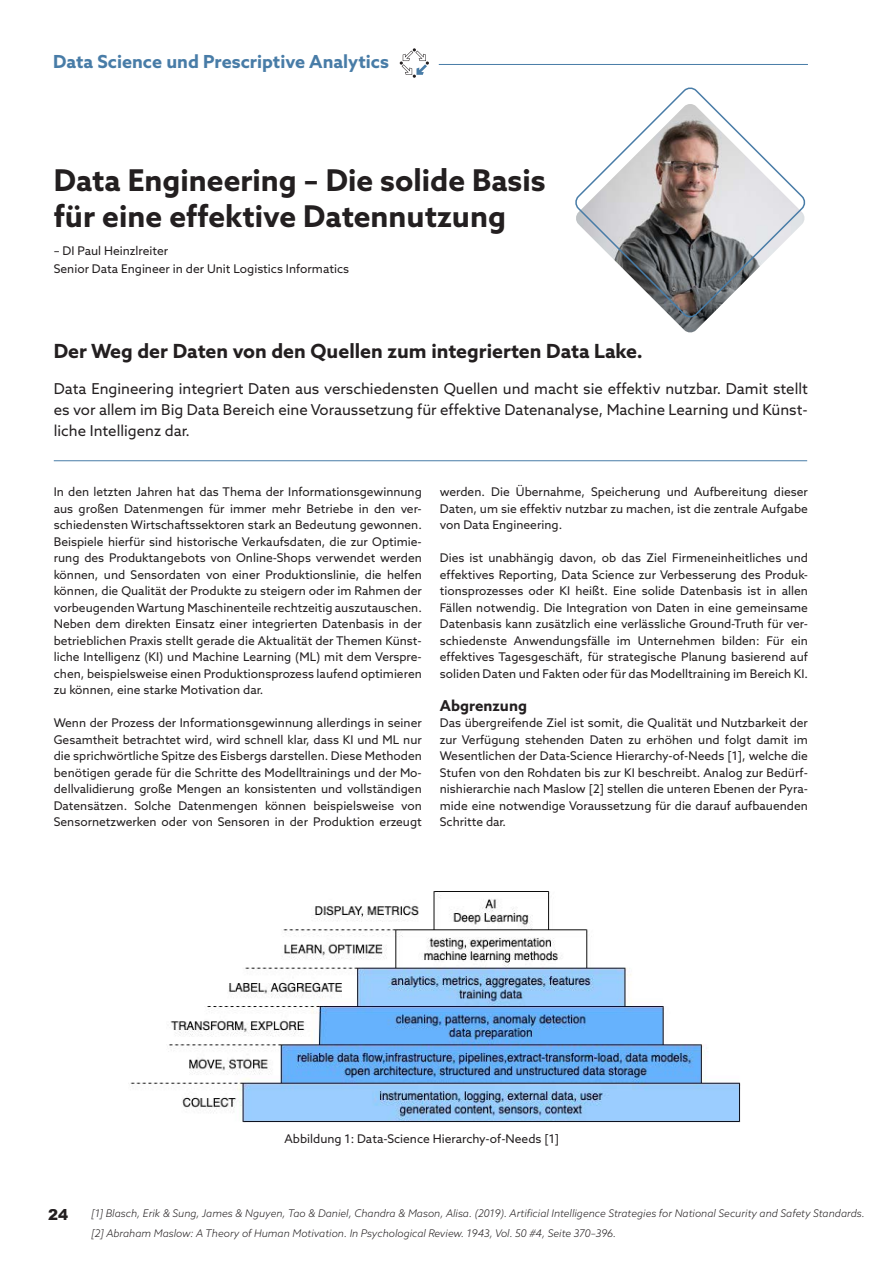
<style>
.page{position:relative;width:893px;height:1263px;background:#fff}
.page>*{position:absolute;margin:0;border:0;box-sizing:border-box;transform-origin:0 0}
.t1{font:700 30px/36px "Azo Sans";color:#231f20}
.t2{font:700 19.5px "Azo Sans";color:#231f20}
.t3{font:700 18px "Azo Sans";color:#487ca7}
.t4{font:15px/21px "Azo Sans";color:#231f20;text-align:justify}
.t5{font:700 15px "Azo Sans";color:#231f20}
.t6{font:900 15px "Arial";color:#231f20}
.t7{font:12px/16.5px "Azo Sans";color:#231f20;text-align:justify}
.t8{font:italic 300 10.5px "Azo Sans";color:#231f20}
</style>
<div class="page">
<hr style="left:54px;top:460px;width:753px;height:1px;background:#487ca7">
<img style="left:130px;top:891px;width:610px;height:231px">
<img style="left:674px;top:320px;width:32px;height:13px">
<svg style="left:575px;top:87px;width:231px;height:233px"></svg>
<hr style="left:439px;top:64px;width:369px;height:1px;background:#487ca7">
<svg style="left:400px;top:48px;width:29px;height:30px"></svg>
<p class="t3" style="left:53px;top:50px;width:337px">Data Science und Prescriptive Analytics</p>
<p class="t1" style="left:54px;top:162px;width:493px">Data Engineering – Die solide Basis für eine effektive Datennutzung</p>
<p class="t7" style="left:54px;top:243px;width:116px">– DI Paul Heinzlreiter</p>
<p class="t7" style="left:54px;top:261px;width:297px">Senior Data Engineer in der Unit Logistics Informatics</p>
<p class="t2" style="left:54px;top:338px;width:591px">Der Weg der Daten von den Quellen zum integrierten Data Lake.</p>
<p class="t4" style="left:54px;top:378px;width:756px">Data Engineering integriert Daten aus verschiedensten Quellen und macht sie effektiv nutzbar. Damit stellt es vor allem im Big Data Bereich eine Voraussetzung für effektive Datenanalyse, Machine Learning und Künst&shy;liche Intelligenz dar.</p>
<p class="t7" style="left:54px;top:484px;width:370px">In den letzten Jahren hat das Thema der Informationsgewinnung aus großen Datenmengen für immer mehr Betriebe in den ver&shy;schiedensten Wirtschaftssektoren stark an Bedeutung gewonnen.<br>Beispiele hierfür sind historische Verkaufsdaten, die zur Optimie&shy;rung des Produktangebots von Online-Shops verwendet werden können, und Sensordaten von einer Produktionslinie, die helfen können, die Qualität der Produkte zu steigern oder im Rahmen der vorbeugenden Wartung Maschinenteile rechtzeitig auszutauschen.<br>Neben dem direkten Einsatz einer integrierten Datenbasis in der betrieblichen Praxis stellt gerade die Aktualität der Themen Künst&shy;liche Intelligenz (KI) und Machine Learning (ML) mit dem Verspre&shy;chen, beispielsweise einen Produktionsprozess laufend optimieren zu können, eine starke Motivation dar.</p>
<p class="t7" style="left:54px;top:715px;width:370px">Wenn der Prozess der Informationsgewinnung allerdings in seiner Gesamtheit betrachtet wird, wird schnell klar, dass KI und ML nur die sprichwörtliche Spitze des Eisbergs darstellen. Diese Methoden benötigen gerade für die Schritte des Modelltrainings und der Mo&shy;dellvalidierung große Mengen an konsistenten und vollständigen Datensätzen. Solche Datenmengen können beispielsweise von Sensornetzwerken oder von Sensoren in der Produktion erzeugt</p>
<p class="t7" style="left:440px;top:484px;width:370px">werden. Die Übernahme, Speicherung und Aufbereitung dieser Daten, um sie effektiv nutzbar zu machen, ist die zentrale Aufgabe von Data Engineering.</p>
<p class="t7" style="left:440px;top:550px;width:370px">Dies ist unabhängig davon, ob das Ziel Firmeneinheitliches und effektives Reporting, Data Science zur Verbesserung des Produk&shy;tionsprozesses oder KI heißt. Eine solide Datenbasis ist in allen Fällen notwendig. Die Integration von Daten in eine gemeinsame Datenbasis kann zusätzlich eine verlässliche Ground-Truth für ver&shy;schiedenste Anwendungsfälle im Unternehmen bilden: Für ein effektives Tagesgeschäft, für strategische Planung basierend auf soliden Daten und Fakten oder für das Modelltraining im Bereich KI.</p>
<p class="t5" style="left:440px;top:696px;width:89px">Abgrenzung</p>
<p class="t7" style="left:440px;top:715px;width:370px">Das übergreifende Ziel ist somit, die Qualität und Nutzbarkeit der zur Verfügung stehenden Daten zu erhöhen und folgt damit im Wesentlichen der Data-Science Hierarchy-of-Needs [1], welche die Stufen von den Rohdaten bis zur KI beschreibt. Analog zur Bedürf&shy;nishierarchie nach Maslow [2] stellen die unteren Ebenen der Pyra&shy;mide eine notwendige Voraussetzung für die darauf aufbauenden Schritte dar.</p>
<p class="t7" style="left:285px;top:1130px;width:276px">Abbildung 1: Data-Science Hierarchy-of-Needs [1]</p>
<p class="t6" style="left:48px;top:1203px;width:22px">24</p>
<p class="t8" style="left:91px;top:1207px;width:775px">[1] Blasch, Erik &amp; Sung, James &amp; Nguyen, Tao &amp; Daniel, Chandra &amp; Mason, Alisa. (2019). Artificial Intelligence Strategies for National Security and Safety Standards.</p>
<p class="t8" style="left:91px;top:1226px;width:526px">[2] Abraham Maslow: A Theory of Human Motivation. In Psychological Review. 1943, Vol. 50 #4, Seite 370–396.</p>
</div>
